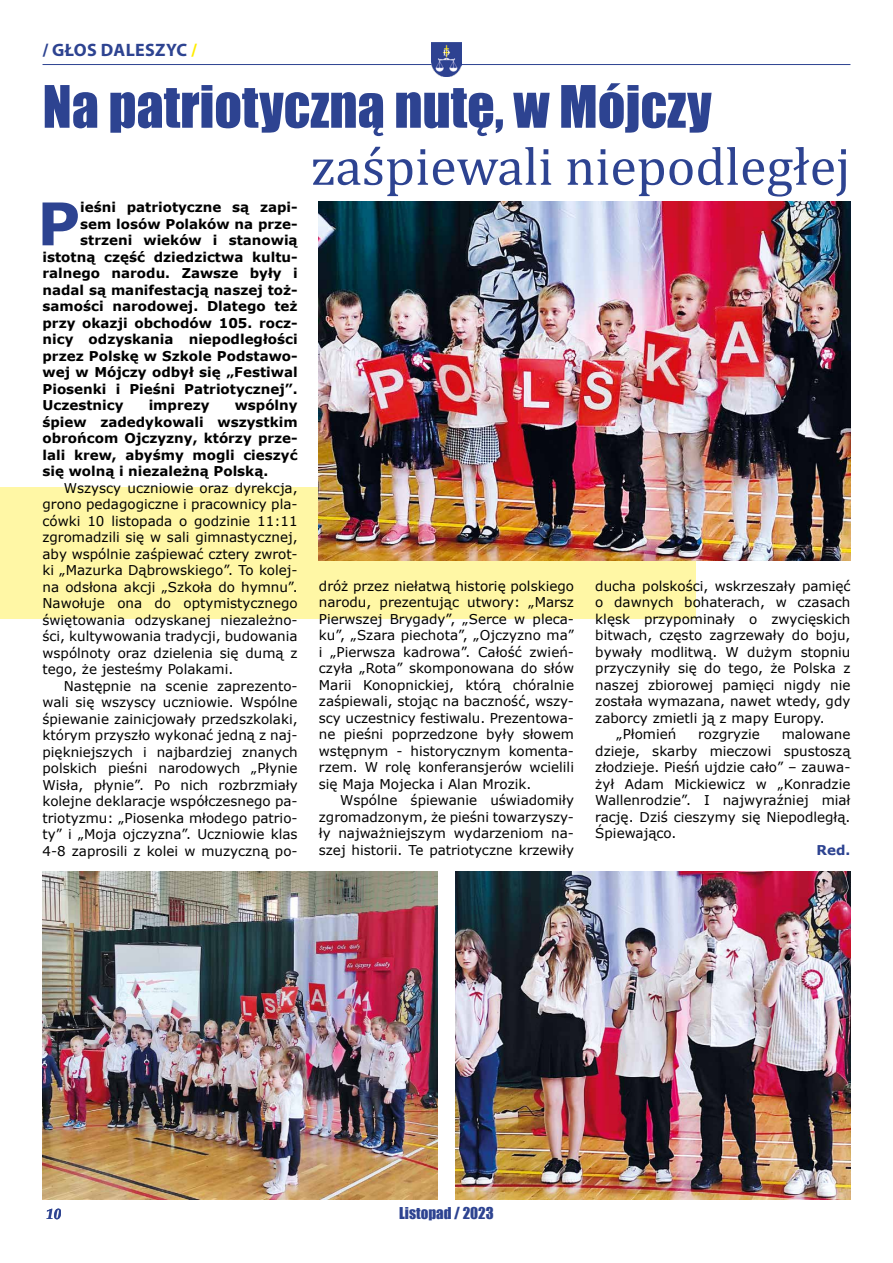
<style>
.page{position:relative;width:893px;height:1263px;background:#fff}
.page>*{position:absolute;margin:0;border:0;box-sizing:border-box;transform-origin:0 0}
.t1{font:700 58.95px "Verdana";color:#2d4391}
.t2{font:54px "Impact";color:#2d4391}
.t3{font:54px "Cambria";color:#2d4391}
.t4{font:700 18px "Myriad Pro";letter-spacing:.02em;color:#2d4391}
.t5{font:15px "Impact";color:#2d4391}
.t6{font:italic 700 15px "Palatino Linotype";color:#2d4391}
.t7{font:13.5px/16.5px "Verdana";color:#000;text-align:justify}
.t8{font:700 13.5px/16.5px "Verdana";color:#000;text-align:justify}
.t9{font:700 13.5px "Verdana";color:#2d4391}
.s1{color:#ffed00}
</style>
<div class="page">
<hr style="left:43px;top:64px;width:807px;height:1px;background:#2d4391">
<img style="left:432px;top:43px;width:29px;height:34px">
<div style="left:0;top:487px;width:695px;height:132px;background:#fff7a5"></div>
<img style="left:319px;top:202px;width:531px;height:359px">
<img style="left:43px;top:872px;width:395px;height:327px">
<img style="left:455px;top:872px;width:395px;height:327px">
<h3 class="t4" style="left:43px;top:38px;width:156px">/ GŁOS DALESZYC <span class="s1">/</span></h3>
<h2 class="t2" style="left:43px;top:65px;width:671px">Na patriotyczną nutę, w Mójczy</h2>
<h2 class="t3" style="left:311px;top:135px;width:541px">zaśpiewali niepodległej</h2>
<h1 class="t1" style="left:37px;top:182px;width:45px">P</h1>
<p class="t8" style="left:80px;top:199px;width:219px">ieśni patriotyczne są zapi-</p>
<p class="t8" style="left:80px;top:215px;width:219px">sem losów Polaków na prze-</p>
<p class="t8" style="left:80px;top:232px;width:219px">strzeni wieków i stanowią</p>
<p class="t8" style="left:43px;top:248px;width:257px">istotną część dziedzictwa kultu-</p>
<p class="t8" style="left:43px;top:265px;width:257px">ralnego narodu. Zawsze były i</p>
<p class="t8" style="left:43px;top:281px;width:257px">nadal są manifestacją naszej toż-</p>
<p class="t8" style="left:43px;top:298px;width:257px">samości narodowej. Dlatego też</p>
<p class="t8" style="left:43px;top:314px;width:257px">przy okazji obchodów 105. rocz-</p>
<p class="t8" style="left:43px;top:331px;width:257px">nicy odzyskania niepodległości</p>
<p class="t8" style="left:43px;top:347px;width:257px">przez Polskę w Szkole Podstawo-</p>
<p class="t8" style="left:43px;top:364px;width:257px">wej w Mójczy odbył się „Festiwal</p>
<p class="t8" style="left:43px;top:380px;width:257px">Piosenki i Pieśni Patriotycznej”.</p>
<p class="t8" style="left:43px;top:397px;width:83px">Uczestnicy</p>
<p class="t8" style="left:149px;top:397px;width:62px">imprezy</p>
<p class="t8" style="left:43px;top:397px;width:257px;text-indent:192px">wspólny śpiew zadedykowali wszystkim obrońcom Ojczyzny, którzy prze&shy;lali krew, abyśmy mogli cieszyć się wolną i niezależną Polską.</p>
<p class="t7" style="left:43px;top:479px;width:257px;text-indent:21px">Wszyscy uczniowie oraz dyrekcja, grono pedagogiczne i pracownicy pla&shy;cówki 10 listopada o godzinie 11:11 zgromadzili się w sali gimnastycznej, aby wspólnie zaśpiewać cztery zwrot&shy;ki „Mazurka Dąbrowskiego”. To kolej&shy;na odsłona akcji „Szkoła do hymnu”.<br>Nawołuje ona do optymistycznego świętowania odzyskanej niezależno&shy;ści, kultywowania tradycji, budowania wspólnoty oraz dzielenia się dumą z tego, że jesteśmy Polakami.</p>
<p class="t7" style="left:43px;top:677px;width:257px;text-indent:21px">Następnie na scenie zaprezento&shy;wali się wszyscy uczniowie. Wspólne śpiewanie zainicjowały przedszkolaki, którym przyszło wykonać jedną z naj&shy;piękniejszych i najbardziej znanych polskich pieśni narodowych „Płynie Wisła, płynie”. Po nich rozbrzmiały kolejne deklaracje współczesnego pa&shy;triotyzmu: „Piosenka młodego patrio&shy;ty” i „Moja ojczyzna”. Uczniowie klas 4-8 zaprosili z kolei w muzyczną po-</p>
<p class="t7" style="left:319px;top:577px;width:257px">dróż przez niełatwą historię polskiego narodu, prezentując utwory: „Marsz Pierwszej Brygady”, „Serce w pleca&shy;ku”, „Szara piechota”, „Ojczyzno ma” i „Pierwsza kadrowa”. Całość zwień&shy;czyła „Rota” skomponowana do słów Marii Konopnickiej, którą chóralnie zaśpiewali, stojąc na baczność, wszy&shy;scy uczestnicy festiwalu. Prezentowa&shy;ne pieśni poprzedzone były słowem wstępnym - historycznym komenta&shy;rzem. W rolę konferansjerów wcielili się Maja Mojecka i Alan Mrozik.</p>
<p class="t7" style="left:319px;top:792px;width:257px;text-indent:21px">Wspólne śpiewanie uświadomiły zgromadzonym, że pieśni towarzyszy&shy;ły najważniejszym wydarzeniom na&shy;szej historii. Te patriotyczne krzewiły</p>
<p class="t7" style="left:595px;top:577px;width:257px">ducha polskości, wskrzeszały pamięć</p>
<p class="t7" style="left:595px;top:594px;width:257px">o dawnych bohaterach, w czasach</p>
<p class="t7" style="left:595px;top:610px;width:257px">klęsk przypominały o zwycięskich</p>
<p class="t7" style="left:595px;top:627px;width:257px">bitwach, często zagrzewały do boju,</p>
<p class="t7" style="left:595px;top:643px;width:257px">bywały modlitwą. W dużym stopniu</p>
<p class="t7" style="left:595px;top:660px;width:257px">przyczyniły się do tego, że Polska z</p>
<p class="t7" style="left:595px;top:676px;width:257px">naszej zbiorowej pamięci nigdy nie</p>
<p class="t7" style="left:595px;top:693px;width:257px">została wymazana, nawet wtedy, gdy</p>
<p class="t7" style="left:595px;top:709px;width:231px">zaborcy zmietli ją z mapy Europy.</p>
<p class="t7" style="left:617px;top:726px;width:61px">„Płomień</p>
<p class="t7" style="left:698px;top:726px;width:63px">rozgryzie</p>
<p class="t7" style="left:595px;top:726px;width:257px;text-indent:186px">malowane dzieje, skarby mieczowi spustoszą złodzieje. Pieśń ujdzie cało” – zauwa&shy;żył Adam Mickiewicz w „Konradzie Wallenrodzie”. I najwyraźniej miał rację. Dziś cieszymy się N iepodległą.<br>Śpiewająco.</p>
<p class="t9" style="left:817px;top:840px;width:35px">Red.</p>
<p class="t6" style="left:46px;top:1203px;width:16px">10</p>
<p class="t5" style="left:399px;top:1202px;width:96px">Listopad / 2023</p>
</div>
